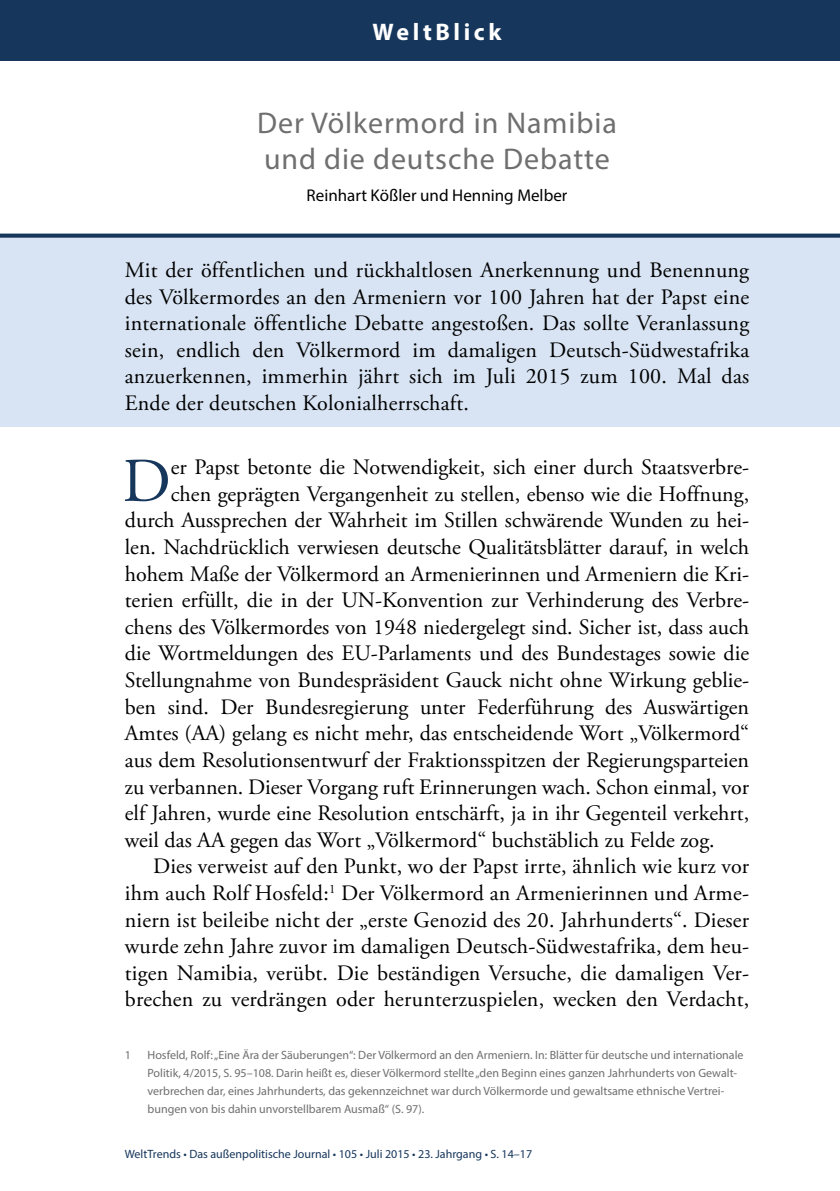
<style>
.page{position:relative;width:840px;height:1191px;background:#fff}
.page>*{position:absolute;margin:0;border:0;box-sizing:border-box;transform-origin:0 0}
.t1{font:62.2px "Adobe Garamond Pro";color:#16365b}
.t2{font:30px/36px "Myriad Pro";letter-spacing:.03em;color:#706f6f}
.t3{font:700 24px "Myriad Pro";letter-spacing:.15em;color:#fff}
.t4{font:22px/26.6px "Adobe Garamond Pro";color:#000;text-align:justify}
.t5{font:17px "Myriad Pro";color:#000}
.t6{font:12px/18px "Myriad Pro";color:#706f6f}
.t7{font:12px "Myriad Pro";color:#16365b}
</style>
<div class="page">
<div style="left:0;top:0;width:839px;height:61px;background:#16365b"></div>
<div style="left:0;top:234px;width:839px;height:193px;background:#d8e4f3"></div>
<svg style="left:0;top:234px;width:839px;height:4px;background:#254367"></svg>
<p class="t3" style="left:372px;top:16px;width:130px">WeltBlick</p>
<h2 class="t2" style="left:257px;top:105px;width:361px">Der Völkermord in Namibia und die deutsche Debatte</h2>
<p class="t5" style="left:306px;top:185px;width:262px">Reinhart Kößler und Henning Melber</p>
<p class="t4" style="left:125px;top:257px;width:625px">Mit der öffentlichen und rückhaltlosen Anerkennung und Benennung des Völkermordes an den Armeniern vor 100 Jahren hat der Papst eine internationale öffentliche Debatte angestoßen. Das sollte Veranlassung sein, endlich den Völkermord im damaligen Deutsch-Südwestafrika anzuerkennen, immerhin jährt sich im Juli 2015 zum 100. Mal das Ende der deutschen Kolonialherrschaft.</p>
<h1 class="t1" style="left:122px;top:444px;width:50px">D</h1>
<p class="t4" style="left:171px;top:455px;width:579px">er Papst betonte die Notwendigkeit, sich einer durch Staatsverbre-</p>
<p class="t4" style="left:171px;top:481px;width:579px">chen geprägten Vergangenheit zu stellen, ebenso wie die Hoffnung,</p>
<p class="t4" style="left:125px;top:508px;width:625px">durch Aussprechen der Wahrheit im Stillen schwärende Wunden zu hei-</p>
<p class="t4" style="left:125px;top:534px;width:625px">len. Nachdrücklich verwiesen deutsche Qualitätsblätter darauf, in welch</p>
<p class="t4" style="left:125px;top:561px;width:625px">hohem Maße der Völkermord an Armenierinnen und Armeniern die Kri-</p>
<p class="t4" style="left:125px;top:588px;width:625px">terien erfüllt, die in der UN-Konvention zur Verhinderung des Verbre-</p>
<p class="t4" style="left:125px;top:614px;width:625px">chens des Völkermordes von 1948 niedergelegt sind. Sicher ist, dass auch</p>
<p class="t4" style="left:125px;top:641px;width:625px">die Wortmeldungen des EU-Parlaments und des Bundestages sowie die</p>
<p class="t4" style="left:125px;top:667px;width:625px">Stellungnahme von Bundespräsident Gauck nicht ohne Wirkung geblie-</p>
<p class="t4" style="left:125px;top:694px;width:625px">ben sind. Der Bundesregierung unter Federführung des Auswärtigen</p>
<p class="t4" style="left:125px;top:721px;width:625px">Amtes (AA) gelang es nicht mehr, das entscheidende Wort „Völkermord“</p>
<p class="t4" style="left:125px;top:747px;width:625px">aus dem Resolutionsentwurf der Fraktionsspitzen der Regierungsparteien</p>
<p class="t4" style="left:125px;top:774px;width:625px">zu verbannen. Dieser Vorgang ruft Erinnerungen wach. Schon einmal, vor</p>
<p class="t4" style="left:125px;top:800px;width:625px">elf Jahren, wurde eine Resolution entschärft, ja in ihr Gegenteil verkehrt,</p>
<p class="t4" style="left:125px;top:827px;width:591px">weil das AA gegen das Wort „Völkermord“ buchstäblich zu Felde zog.</p>
<p class="t4" style="left:153px;top:854px;width:597px">Dies verweist auf den Punkt, wo der Papst irrte, ähnlich wie kurz vor</p>
<p class="t4" style="left:125px;top:880px;width:625px">ihm auch Rolf Hosfeld:<sup>1</sup> Der Völkermord an Armenierinnen und Arme-</p>
<p class="t4" style="left:125px;top:907px;width:625px">niern ist beileibe nicht der „erste Genozid des 20. Jahrhunderts“. Dieser</p>
<p class="t4" style="left:125px;top:933px;width:625px">wurde zehn Jahre zuvor im damaligen Deutsch-Südwestafrika, dem heu-</p>
<p class="t4" style="left:125px;top:960px;width:625px">tigen Namibia, verübt. Die beständigen Versuche, die damaligen Ver-</p>
<p class="t4" style="left:125px;top:987px;width:625px">brechen zu verdrängen oder herunterzuspielen, wecken den Verdacht,</p>
<p class="t6" style="left:125px;top:1045px;width:8px">1</p>
<p class="t6" style="left:147px;top:1045px;width:597px">Hosfeld, Rolf: „Eine Ära der Säuberungen“: Der Völkermord an den Armeniern. In: Blätter für deutsche und internationale Politik, 4/2015, S. 95–108. Darin heißt es, dieser Völkermord stellte „den Beginn eines ganzen Jahrhunderts von Gewalt&shy;verbrechen dar, eines Jahrhunderts, das gekennzeichnet war durch Völkermorde und gewaltsame ethnische Vertrei&shy;bungen von bis dahin unvorstellbarem Ausmaß“ (S. 97).</p>
<p class="t7" style="left:125px;top:1146px;width:408px">WeltTrends • Das außenpolitische Journal • 105 • Juli 2015 • 23. Jahrgang • S. 14–17</p>
</div>
